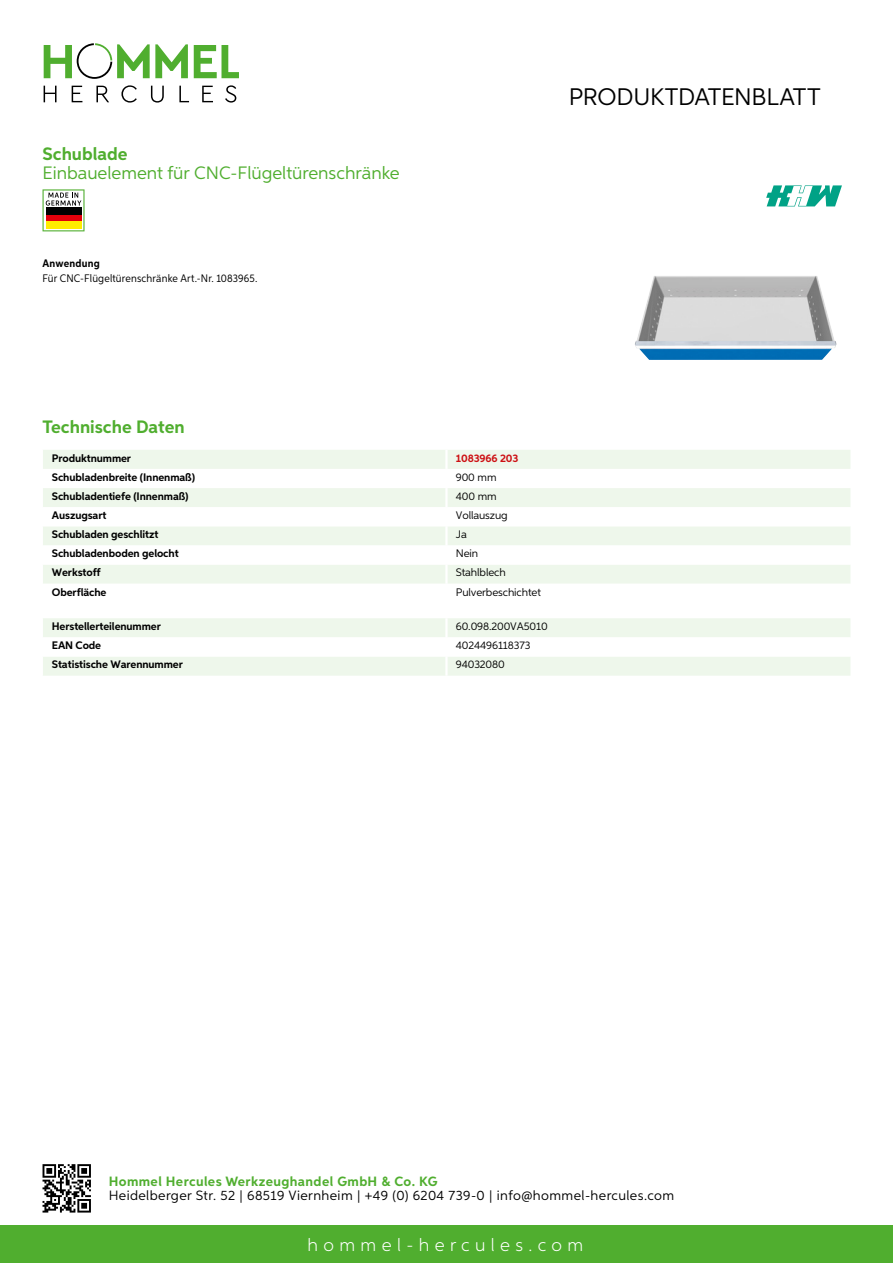
<style>
.page{position:relative;width:893px;height:1263px;background:#fff}
.page>*{position:absolute;margin:0;border:0;box-sizing:border-box;transform-origin:0 0}
.t1{font:24px "Aspira";letter-spacing:-.01em;color:#000}
.t2{font:18px "Aspira";color:#50ae2f}
.t3{font:700 18px "Aspira";color:#50ae2f}
.t4{font:300 18px "Aspira";letter-spacing:.3em;color:#fff}
.t5{font:13.5px "Aspira";letter-spacing:.03em;color:#000}
.t6{font:700 13.5px "Aspira";letter-spacing:.03em;color:#50ae2f}
.t7{font:700 10.95px "Aspira";letter-spacing:-.01em;color:#000}
.t8{font:10.95px "Aspira";letter-spacing:-.01em;color:#000}
.t9{font:10.95px "Aspira Nar";letter-spacing:.015em;color:#000}
.t10{font:700 10.95px "Aspira";letter-spacing:-.01em;color:#cd1013}
.t11{font:700 10.95px "Aspira Nar";letter-spacing:.02em;color:#000}
</style>
<div class="page">
<div style="left:0;top:1226px;width:893px;height:37px;background:#50ae2f"></div>
<svg style="left:43px;top:1164px;width:48px;height:48px"></svg>
<svg style="left:194px;top:45px;width:45px;height:33px"></svg>
<svg style="left:44px;top:43px;width:144px;height:36px"></svg>
<svg style="left:44px;top:86px;width:13px;height:16px"></svg>
<svg style="left:72px;top:86px;width:10px;height:16px"></svg>
<svg style="left:96px;top:86px;width:13px;height:16px"></svg>
<svg style="left:121px;top:85px;width:16px;height:18px"></svg>
<svg style="left:151px;top:86px;width:13px;height:17px"></svg>
<svg style="left:179px;top:86px;width:10px;height:16px"></svg>
<svg style="left:202px;top:86px;width:11px;height:16px"></svg>
<svg style="left:225px;top:85px;width:11px;height:18px"></svg>
<div style="left:43px;top:450px;width:807px;height:19px;background:#eef7eb"></div>
<svg style="left:43px;top:488px;width:807px;height:96px;fill:#eef7eb"></svg>
<hr style="left:445px;top:450px;width:3px;height:19px;background:#fff">
<hr style="left:445px;top:488px;width:3px;height:19px;background:#fff">
<hr style="left:445px;top:507px;width:3px;height:19px;background:#fff">
<hr style="left:445px;top:526px;width:3px;height:19px;background:#fff">
<hr style="left:445px;top:545px;width:3px;height:20px;background:#fff">
<hr style="left:445px;top:565px;width:3px;height:19px;background:#fff">
<svg style="left:43px;top:618px;width:807px;height:58px"></svg>
<hr style="left:445px;top:656px;width:3px;height:20px;background:#fff">
<svg style="left:43px;top:189px;width:42px;height:42px"></svg>
<div style="left:46px;top:214px;width:35px;height:7px;background:#e3000b"></div>
<div style="left:46px;top:208px;width:35px;height:7px;background:#000"></div>
<div style="left:46px;top:221px;width:35px;height:7px;background:#ffed00"></div>
<img style="left:635px;top:276px;width:201px;height:84px">
<svg style="left:766px;top:185px;width:76px;height:21px"></svg>
<h2 class="t3" style="left:43px;top:142px;width:87px">Schublade</h2>
<h2 class="t2" style="left:43px;top:162px;width:358px">Einbauelement für CN C-Flügeltürenschränke</h2>
<p class="t11" style="left:43px;top:257px;width:59px">Anwendung</p>
<p class="t9" style="left:43px;top:272px;width:216px">Für CNC-Flügeltürenschränke Art.-Nr. 1083965.</p>
<h1 class="t1" style="left:569px;top:82px;width:253px">Produktdatenblatt</h1>
<h2 class="t3" style="left:43px;top:416px;width:144px">Technische Daten</h2>
<p class="t7" style="left:52px;top:451px;width:81px">Produktnummer</p>
<p class="t10" style="left:456px;top:451px;width:64px">1083966 203</p>
<p class="t7" style="left:52px;top:470px;width:145px">Schubladenbreite (Innenmaß)</p>
<p class="t8" style="left:456px;top:470px;width:42px">900 mm</p>
<p class="t7" style="left:52px;top:489px;width:138px">Schubladentiefe (Innenmaß)</p>
<p class="t8" style="left:456px;top:489px;width:42px">400 mm</p>
<p class="t7" style="left:52px;top:509px;width:56px">Auszugsart</p>
<p class="t8" style="left:456px;top:509px;width:53px">Vollauszug</p>
<p class="t7" style="left:52px;top:528px;width:108px">Schubladen geschlitzt</p>
<p class="t8" style="left:456px;top:528px;width:13px">Ja</p>
<p class="t7" style="left:52px;top:547px;width:128px">Schubladenboden gelocht</p>
<p class="t8" style="left:456px;top:547px;width:24px">Nein</p>
<p class="t7" style="left:52px;top:566px;width:50px">Werkstoff</p>
<p class="t8" style="left:456px;top:566px;width:51px">Stahlblech</p>
<p class="t7" style="left:52px;top:585px;width:56px">Oberfläche</p>
<p class="t8" style="left:456px;top:585px;width:87px">Pulverbeschichtet</p>
<p class="t7" style="left:52px;top:620px;width:111px">Herstellerteilenummer</p>
<p class="t8" style="left:456px;top:620px;width:93px">60.098.200VA5010</p>
<p class="t7" style="left:52px;top:639px;width:51px">EAN Code</p>
<p class="t8" style="left:456px;top:639px;width:76px">4024496118373</p>
<p class="t7" style="left:52px;top:658px;width:132px">Statistische Warennummer</p>
<p class="t8" style="left:456px;top:658px;width:51px">94032080</p>
<p class="t6" style="left:109px;top:1172px;width:330px">Hommel Hercules Werkzeughandel GmbH &amp; Co. KG</p>
<p class="t5" style="left:109px;top:1187px;width:567px">Heidelberger Str. 52 | 68519 Viernheim | +49 (0) 6204 739-0 | info@hommel-hercules.com</p>
<h2 class="t4" style="left:307px;top:1234px;width:277px">hommel-hercules.com</h2>
</div>
